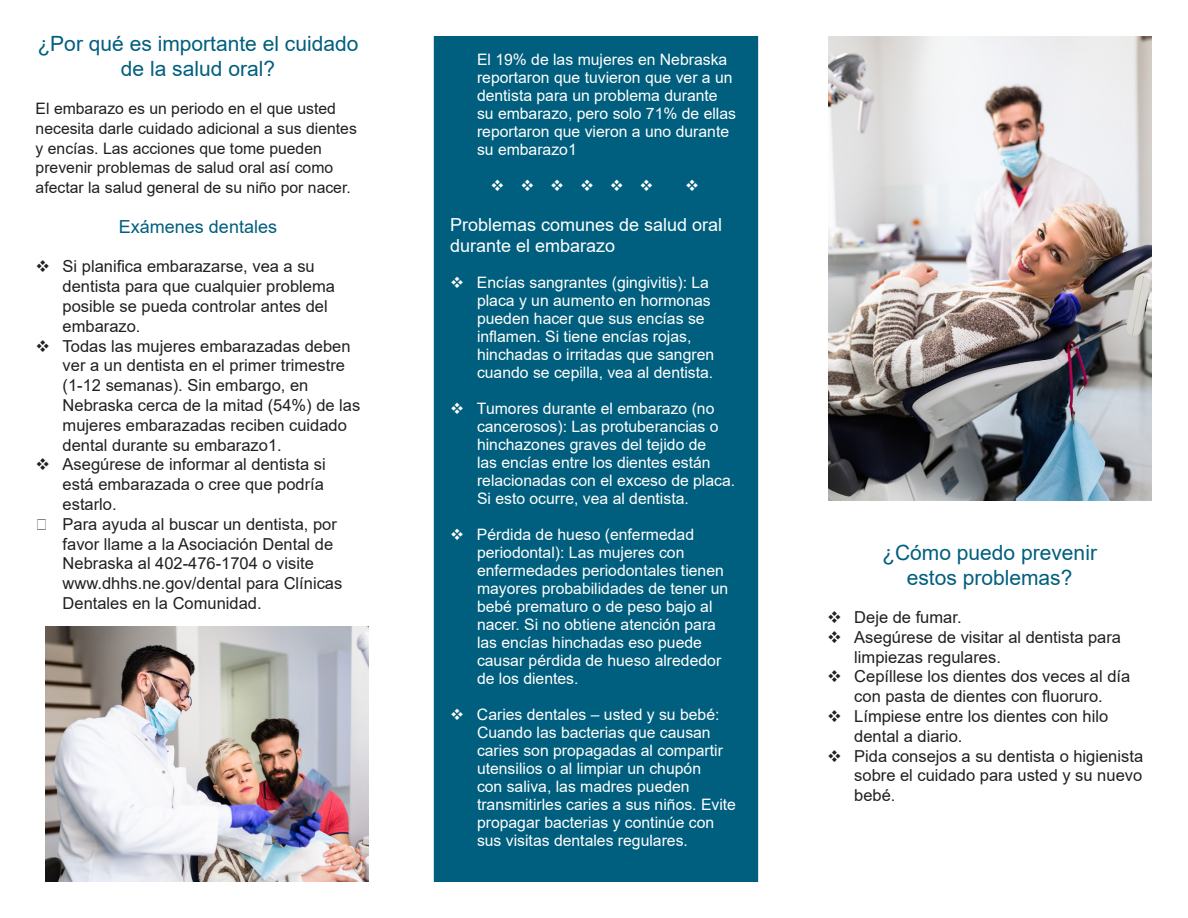
<style>
.page{position:relative;width:1188px;height:918px;background:#fff}
.page>*{position:absolute;margin:0;border:0;box-sizing:border-box;transform-origin:0 0}
.t1{font:21px/25.2px "Arial";color:#005f7e;text-align:center}
.t2{font:18px/21.6px "Arial";color:#fff}
.t3{font:18px "Arial";color:#005f7e}
.t4{font:16.5px/19.8px "Arial";color:#231f20}
.t5{font:15.75px/18px "Arial";color:#fff}
.t6{font:15.75px/19.8px "Arial";color:#231f20}
.t7{font:15.75px "Wingdings";color:#fff}
</style>
<div class="page">
<div style="left:434px;top:36px;width:324px;height:846px;background:#005f7e"></div>
<img style="left:828px;top:36px;width:324px;height:464px">
<img style="left:45px;top:626px;width:324px;height:256px">
<h2 class="t1" style="left:37px;top:31px;width:322px">¿Por qué es importante el cuidado de la salud oral?</h2>
<p class="t6" style="left:36px;top:98px;width:323px">El embarazo es un periodo en el que usted necesita darle cuidado adicional a sus dientes y encías. Las acciones que tome pueden prevenir problemas de salud oral así como afectar la salud general de su niño por nacer.</p>
<p class="t3" style="left:119px;top:214px;width:160px">Exámenes dentales</p>
<p class="t4" style="left:63px;top:257px;width:274px;text-indent:-27px">❖ Si planifica embarazarse, vea a su dentista para que cualquier problema posible se pueda controlar antes del embarazo.</p>
<p class="t4" style="left:63px;top:336px;width:299px;text-indent:-27px">❖ Todas las mujeres embarazadas deben ver a un dentista en el primer trimestre (1-12 semanas). Sin embargo, en Nebraska cerca de la mitad (54%) de las mujeres embarazadas reciben cuidado dental durante su embarazo1.</p>
<p class="t4" style="left:63px;top:455px;width:265px;text-align:justify;text-indent:-27px">❖ Asegúrese de informar al dentista si está embarazada o cree que podría estarlo.</p>
<p class="t4" style="left:63px;top:514px;width:281px">Para ayuda al buscar un dentista, por favor llame a la Asociación Dental de Nebraska al 402-476-1704 o visite www.dhhs.ne.gov/dental para Clínicas Dentales en la Comunidad.</p>
<p class="t5" style="left:477px;top:50px;width:261px">El 19% de las mujeres en Nebraska reportaron que tuvieron que ver a un dentista para un problema durante su embarazo, pero solo 71% de ellas reportaron que vieron a uno durante su embarazo1</p>
<p class="t7" style="left:491px;top:177px;width:14px">❖❖❖❖❖❖</p>
<h2 class="t2" style="left:450px;top:213px;width:274px">Problemas comunes de salud oral durante el embarazo</h2>
<p class="t5" style="left:477px;top:274px;width:239px;text-indent:-27px">❖ Encías sangrantes (gingivitis): La placa y un aumento en hormonas pueden hacer que sus encías se inflamen. Si tiene encías rojas, hinchadas o irritadas que sangren cuando se cepilla, vea al dentista.</p>
<p class="t5" style="left:477px;top:400px;width:260px;text-indent:-27px">❖ Tumores durante el embarazo (no cancerosos): Las protuberancias o hinchazones graves del tejido de<br>las encías entre los dientes están relacionadas con el exceso de placa.<br>Si esto ocurre, vea al dentista.</p>
<p class="t5" style="left:477px;top:526px;width:253px;text-indent:-27px">❖ Pérdida de hueso (enfermedad periodontal): Las mujeres con enfermedades periodontales tienen mayores probabilidades de tener un bebé prematuro o de peso bajo al nacer. Si no obtiene atención para las encías hinchadas eso puede causar pérdida de hueso alrededor de los dientes.</p>
<p class="t5" style="left:477px;top:706px;width:261px;text-indent:-27px">❖ Caries dentales – usted y su bebé:<br>Cuando las bacterias que causan caries son propagadas al compartir utensilios o al limpiar un chupón<br>con saliva, las madres pueden transmitirles caries a sus niños. Evite propagar bacterias y continúe con sus visitas dentales regulares.</p>
<h2 class="t1" style="left:882px;top:540px;width:216px">¿Cómo puedo prevenir estos problemas?</h2>
<p class="t4" style="left:827px;top:607px;width:136px">❖ Deje de fumar.</p>
<p class="t4" style="left:854px;top:627px;width:268px;text-indent:-27px">❖ Asegúrese de visitar al dentista para limpiezas regulares.</p>
<p class="t4" style="left:827px;top:667px;width:305px;text-align:center">❖ Cepíllese los dientes dos veces al día con pasta de dientes con fluoruro.</p>
<p class="t4" style="left:854px;top:706px;width:256px;text-indent:-27px">❖ Límpiese entre los dientes con hilo dental a diario.</p>
<p class="t4" style="left:854px;top:746px;width:290px;text-align:justify;text-indent:-27px">❖ Pida consejos a su dentista o higienista sobre el cuidado para usted y su nuevo bebé.</p>
</div>
